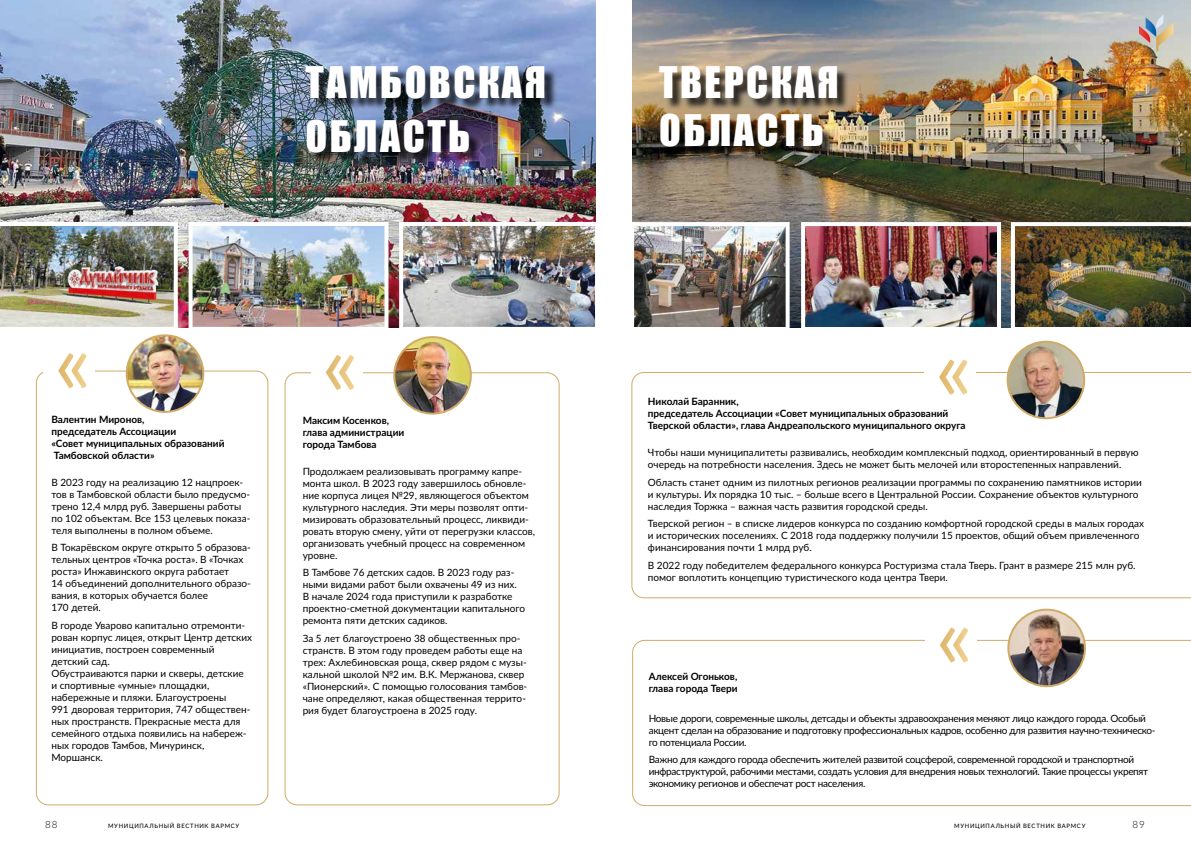
<style>
.page{position:relative;width:1191px;height:842px;background:#fff}
.page>*{position:absolute;margin:0;border:0;box-sizing:border-box;transform-origin:0 0}
.t1{font:88px "Lato";color:#fff}
.t2{font:40px/53.7px "Impact";letter-spacing:.06em;color:#fff}
.t3{font:10px/12px "Lato";color:#000}
.t4{font:10px/12px "Lato";letter-spacing:-.03em;color:#000}
.t5{font:700 10px/12px "Lato";color:#000}
.t6{font:300 10px "Lato";color:#000}
.t7{font:500 6px "Lato";letter-spacing:.115em;color:#000}
</style>
<div class="page">
<img style="left:0;top:0;width:595px;height:327px">
<div style="left:308px;top:67px;width:249px;height:98px;background:#000;opacity:.75"></div>
<div style="left:36px;top:371px;width:232px;height:434px;border:1px solid #d0ab68;border-radius:12px"></div>
<div style="left:44px;top:323px;width:51px;height:106px;background:#fff"></div>
<img style="left:127px;top:335px;width:76px;height:77px;border-radius:38px">
<div style="left:126px;top:334px;width:78px;height:79px;border:2px solid #d0ab68;border-radius:50%"></div>
<div style="left:285px;top:372px;width:274px;height:433px;border:1px solid #d0ab68;border-radius:12px"></div>
<div style="left:311px;top:325px;width:51px;height:106px;background:#fff"></div>
<img style="left:394px;top:337px;width:77px;height:77px;border-radius:38px">
<div style="left:393px;top:336px;width:79px;height:79px;border:2px solid #d0ab68;border-radius:50%"></div>
<img style="left:0;top:222px;width:178px;height:106px">
<img style="left:194px;top:227px;width:189px;height:99px">
<div style="left:189px;top:222px;width:199px;height:109px;border:4px solid #fff"></div>
<img style="left:404px;top:227px;width:190px;height:99px">
<div style="left:399px;top:222px;width:200px;height:109px;border:4px solid #fff"></div>
<img style="left:632px;top:0;width:559px;height:328px">
<div style="left:661px;top:68px;width:188px;height:91px;background:#000;opacity:.75"></div>
<img style="left:635px;top:227px;width:149px;height:99px">
<div style="left:630px;top:222px;width:159px;height:109px;border:4px solid #fff"></div>
<img style="left:806px;top:227px;width:190px;height:99px">
<div style="left:801px;top:222px;width:200px;height:109px;border:4px solid #fff"></div>
<img style="left:1011px;top:222px;width:180px;height:106px">
<svg style="left:632px;top:640px;width:559px;height:166px"></svg>
<div style="left:925px;top:597px;width:51px;height:106px;background:#fff"></div>
<img style="left:1008px;top:610px;width:77px;height:76px;border-radius:38px">
<div style="left:1007px;top:609px;width:79px;height:78px;border:2px solid #d0ab68;border-radius:50%"></div>
<svg style="left:631px;top:372px;width:560px;height:226px"></svg>
<div style="left:924px;top:330px;width:52px;height:106px;background:#fff"></div>
<img style="left:1007px;top:342px;width:77px;height:76px;border-radius:38px">
<div style="left:1006px;top:341px;width:79px;height:78px;border:2px solid #d0ab68;border-radius:50%"></div>
<svg style="left:1139px;top:15px;width:34px;height:36px"></svg>
<h2 class="t2" style="left:305px;top:55px;width:242px">ТАМБОВСКАЯ<br>ОБЛАСТЬ</h2>
<h1 class="t1" style="left:54px;top:299px;width:39px">«</h1>
<p class="t5" style="left:51px;top:413px;width:175px">Валентин Миронов,<br>председатель Ассоциации<br>«Совет муниципальных образований<br>Тамбовской области»</p>
<p class="t3" style="left:51px;top:476px;width:200px">В 2023 году на реализацию 12 нацпроек&shy;тов в Тамбовской области было предусмо&shy;трено 12,4 млрд руб. Завершены работы по 102 объектам. Все 153 целевых показа&shy;теля выполнены в полном объеме.</p>
<p class="t3" style="left:51px;top:541px;width:201px">В Токарёвском округе открыто 5 образова&shy;тельных центров «Точка роста». В «Точках роста» Инжавинского округа работает<br>14 объединений дополнительного образо&shy;вания, в которых обучается более<br>170 детей.</p>
<p class="t3" style="left:51px;top:619px;width:202px">В городе Уварово капитально отремонти&shy;рован корпус лицея, открыт Центр детских инициатив, построен современный детский сад.<br>Обустраиваются парки и скверы, детские<br>и спортивные «умные» площадки, набережные и пляжи. Благоустроены<br>991 дворовая территория, 747 обществен&shy;ных пространств. Прекрасные места для семейного отдыха появились на набереж&shy;ных городов Тамбов, Мичуринск, Моршанск.</p>
<h1 class="t1" style="left:322px;top:301px;width:39px">«</h1>
<p class="t5" style="left:303px;top:414px;width:103px">Максим Косенков, глава администрации города Тамбова</p>
<p class="t3" style="left:303px;top:464px;width:234px">Продолжаем реализовывать программу капре&shy;монта школ. В 2023 году завершилось обновле&shy;ние корпуса лицея №29, являющегося объектом культурного наследия. Эти меры позволят опти&shy;мизировать образовательный процесс, ликвиди&shy;ровать вторую смену, уйти от перегрузки классов, организовать учебный процесс на современном уровне.</p>
<p class="t3" style="left:303px;top:566px;width:224px">В Тамбове 76 детских садов. В 2023 году раз&shy;ными видами работ были охвачены 49 из них.<br>В начале 2024 года приступили к разработке проектно-сметной документации капитального ремонта пяти детских садиков.</p>
<p class="t3" style="left:303px;top:632px;width:226px">За 5 лет благоустроено 38 общественных про&shy;странств. В этом году проведем работы еще на трех: Ахлебиновская роща, сквер рядом с музы&shy;кальной школой №2 им. В.К. Мержанова, сквер «Пионерский». С помощью голосования тамбов&shy;чане определяют, какая общественная террито&shy;рия будет благоустроена в 2025 году.</p>
<h2 class="t2" style="left:659px;top:58px;width:181px;line-height:48px">ТВЕРСКАЯ<br>ОБЛАСТЬ</h2>
<h1 class="t1" style="left:935px;top:305px;width:39px">«</h1>
<p class="t5" style="left:648px;top:407px;width:319px">председатель Ассоциации «Совет муниципальных образований<br>Тверской области», глава Андреапольского муниципального округа</p>
<p class="t3" style="left:648px;top:446px;width:492px">Чтобы наши муниципалитеты развивались, необходим комплексный подход, ориентированный в первую очередь на потребности населения. Здесь не может быть мелочей или второстепенных направлений.</p>
<p class="t3" style="left:648px;top:475px;width:495px">Область станет одним из пилотных регионов реализации программы по сохранению памятников истории и культуры. Их порядка 10 тыс. – больше всего в Центральной России. Сохранение объектов культурного наследия Торжка – важная часть развития городской среды.</p>
<p class="t3" style="left:648px;top:517px;width:498px">Тверской регион – в списке лидеров конкурса по созданию комфортной городской среды в малых городах и исторических поселениях. С 2018 года поддержку получили 15 проектов, общий объем привлеченного финансирования почти 1 млрд руб.</p>
<p class="t3" style="left:648px;top:559px;width:489px">В 2022 году победителем федерального конкурса Ростуризма стала Тверь. Грант в размере 215 млн руб. помог воплотить концепцию туристического кода центра Твери.</p>
<p class="t5" style="left:648px;top:395px;width:92px">Николай Баранник,</p>
<h1 class="t1" style="left:935px;top:573px;width:39px">«</h1>
<p class="t5" style="left:648px;top:670px;width:90px">Алексей Огоньков, глава города Твери</p>
<p class="t4" style="left:648px;top:712px;width:508px">Новые дороги, современные школы, детсады и объекты здравоохранения меняют лицо каждого города. Особый акцент сделан на образование и подготовку профессиональных кадров, особенно для развития научно-техническо&shy;го потенциала России.</p>
<p class="t4" style="left:648px;top:753px;width:501px">Важно для каждого города обеспечить жителей развитой соцсферой, современной городской и транспортной инфраструктурой, рабочими местами, создать условия для внедрения новых технологий. Такие процессы укрепят экономику регионов и обеспечат рост населения.</p>
<p class="t6" style="left:45px;top:817px;width:14px">88</p>
<p class="t7" style="left:108px;top:822px;width:133px">МУНИЦИПАЛЬНЫЙ ВЕСТНИК ВАРМСУ</p>
<p class="t7" style="left:954px;top:822px;width:133px">МУНИЦИПАЛЬНЫЙ ВЕСТНИК ВАРМСУ</p>
<p class="t6" style="left:1132px;top:817px;width:14px">89</p>
</div>
